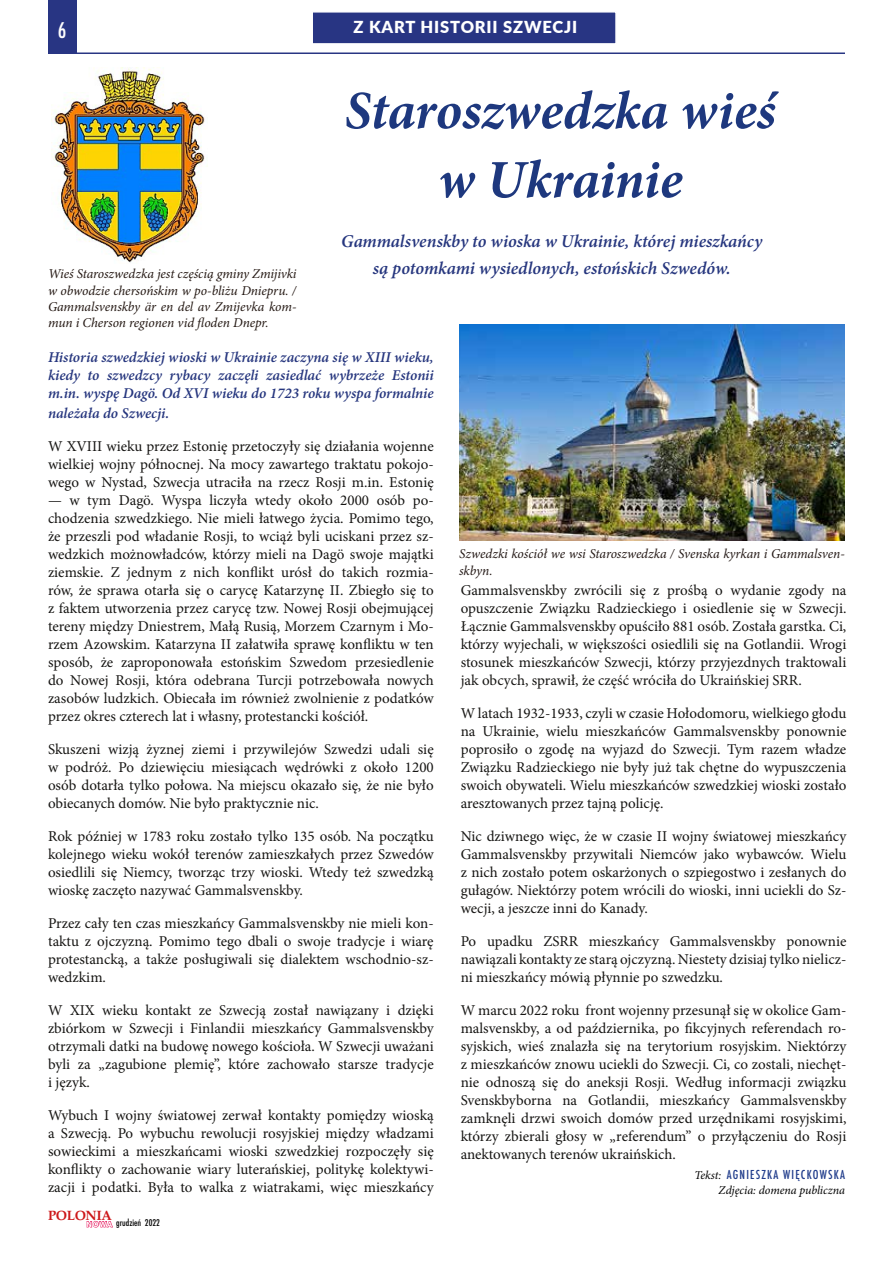
<style>
.page{position:relative;width:893px;height:1263px;background:#fff}
.page>*{position:absolute;margin:0;border:0;box-sizing:border-box;transform-origin:0 0}
.t1{font:italic 700 54px/69px "Minion Pro";color:#1e387e;text-align:center}
.t2{font:500 condensed 21px "Futura";color:#fdfdfd}
.t3{font:italic 600 18px/27px "Minion Pro";letter-spacing:-.005em;color:#26367e;text-align:center}
.t4{font:900 16.5px "Lato";letter-spacing:.05em;color:#fff}
.t5{font:15px/18px "Minion Pro";color:#161513;text-align:justify}
.t6{font:italic 600 15px/18px "Minion Pro";color:#26367e;text-align:justify}
.t7{font:italic 13.5px/16.2px "Minion Pro";letter-spacing:-.005em;color:#241813;text-align:justify}
.t8{font:italic 13.5px/16.2px "Minion Pro";letter-spacing:-.005em;color:#241916}
.t9{font:700 13.5px "Palatino";letter-spacing:-.025em;color:#cd1719}
.t10{font:500 condensed 12px "Futura";letter-spacing:.1em;color:#203c8b}
.t11{font:italic 12px "Minion Pro";letter-spacing:-.005em;color:#000}
.t12{font:500 condensed 9px "Futura";color:#000}
.s1{font-family:"Minion Pro";font-weight:400;font-style:italic;font-stretch:normal;color:#000}
.s2{font-family:"Helvetica Neue";font-weight:700;font-stretch:normal;font-size:7.5px;color:#e6155b}
</style>
<div class="page">
<div style="left:48px;top:0;width:28px;height:54px;background:#283583"></div>
<hr style="left:48px;top:53px;width:797px;height:1px;background:#283583">
<div style="left:311px;top:11px;width:306px;height:34px;background:#283583;border:2px solid #fff"></div>
<img style="left:52px;top:68px;width:153px;height:195px">
<img style="left:459px;top:324px;width:386px;height:216px">
<h2 class="t2" style="left:58px;top:17px;width:10px">6</h2>
<p class="t4" style="left:354px;top:14px;width:225px">Z KART HISTORII SZWECJI</p>
<h1 class="t1" style="left:345px;top:76px;width:433px">Staroszwedzka wieś w Ukrainie</h1>
<p class="t3" style="left:341px;top:228px;width:423px">Gammalsvenskby to wioska w Ukrainie, której mieszkańcy są potomkami wysiedlonych, estońskich Szwedów.</p>
<p class="t7" style="left:48px;top:266px;width:250px">Wieś Staroszwedzka jest częścią gminy Zmijivki w obwodzie chersońskim w po-bliżu Dniepru. / Gammalsvenskby är en del av Zmijevka kom&shy;mun i Cherson regionen vid floden Dnepr.</p>
<p class="t6" style="left:48px;top:348px;width:387px">Historia szwedzkiej wioski w Ukrainie zaczyna się w XIII wieku, kiedy to szwedzcy rybacy zaczęli zasiedlać wybrzeże Estonii m.in. wyspę Dagö. Od XVI wieku do 1723 roku wyspa formalnie</p>
<p class="t6" style="left:48px;top:404px;width:123px">należała do Szwecji.</p>
<p class="t5" style="left:48px;top:437px;width:387px">W XVIII wieku przez Estonię przetoczyły się działania wojenne wielkiej wojny północnej. Na mocy zawartego traktatu pokojo&shy;wego w Nystad, Szwecja utraciła na rzecz Rosji m.in. Estonię</p>
<p class="t5" style="left:48px;top:491px;width:387px">— w tym Dagö. Wyspa liczyła wtedy około 2000 osób po&shy;chodzenia szwedzkiego. Nie mieli łatwego życia. Pomimo tego, że przeszli pod władanie Rosji, to wciąż byli uciskani przez sz&shy;wedzkich możnowładców, którzy mieli na Dagö swoje majątki ziemskie. Z jednym z nich konflikt urósł do takich rozmia&shy;rów, że sprawa otarła się o carycę Katarzynę II. Zbiegło się to z faktem utworzenia przez carycę tzw. Nowej Rosji obejmującej tereny między Dniestrem, Małą Rusią, Morzem Czarnym i Mo&shy;rzem Azowskim. Katarzyna II załatwiła sprawę konfliktu w ten sposób, że zaproponowała estońskim Szwedom przesiedlenie do Nowej Rosji, która odebrana Turcji potrzebowała nowych zasobów ludzkich. Obiecała im również zwolnienie z podatków przez okres czterech lat i własny, protestancki kościół.</p>
<p class="t5" style="left:48px;top:740px;width:387px">Skuszeni wizją żyznej ziemi i przywilejów Szwedzi udali się w podróż. Po dziewięciu miesiącach wędrówki z około 1200 osób dotarła tylko połowa. Na miejscu okazało się, że nie było obiecanych domów. Nie było praktycznie nic.</p>
<p class="t5" style="left:48px;top:827px;width:387px">Rok później w 1783 roku zostało tylko 135 osób. Na początku kolejnego wieku wokół terenów zamieszkałych przez Szwedów osiedlili się Niemcy, tworząc trzy wioski. Wtedy też szwedzką wioskę zaczęto nazywać Gammalsvenskby.</p>
<p class="t5" style="left:48px;top:914px;width:387px">Przez cały ten czas mieszkańcy Gammalsvenskby nie mieli kon&shy;taktu z ojczyzną. Pomimo tego dbali o swoje tradycje i wiarę protestancką, a także posługiwali się dialektem wschodnio-sz&shy;wedzkim.</p>
<p class="t5" style="left:48px;top:1001px;width:387px">W XIX wieku kontakt ze Szwecją został nawiązany i dzięki zbiórkom w Szwecji i Finlandii mieszkańcy Gammalsvenskby otrzymali datki na budowę nowego kościoła. W Szwecji uważani byli za „zagubione plemię”, które zachowało starsze tradycje i język.</p>
<p class="t5" style="left:48px;top:1106px;width:387px">Wybuch I wojny światowej zerwał kontakty pomiędzy wioską a Szwecją. Po wybuchu rewolucji rosyjskiej między władzami sowieckimi a mieszkańcami wioski szwedzkiej rozpoczęły się konflikty o zachowanie wiary luterańskiej, politykę kolektywi&shy;zacji i podatki. Była to walka z wiatrakami, więc mieszkańcy</p>
<p class="t8" style="left:459px;top:546px;width:387px">Szwedzki kościół we wsi Staroszwedzka / Svenska kyrkan i Gammalsven&shy;skbyn.</p>
<p class="t5" style="left:461px;top:581px;width:387px">Gammalsvenskby zwrócili się z prośbą o wydanie zgody na opuszczenie Związku Radzieckiego i osiedlenie się w Szwecji.<br>Łącznie Gammalsvenskby opuściło 881 osób. Została garstka. Ci, którzy wyjechali, w większości osiedlili się na Gotlandii. Wrogi stosunek mieszkańców Szwecji, którzy przyjezdnych traktowali jak obcych, sprawił, że część wróciła do Ukraińskiej SRR.</p>
<p class="t5" style="left:461px;top:704px;width:387px">W latach 1932-1933, czyli w czasie Hołodomoru, wielkiego głodu na Ukrainie, wielu mieszkańców Gammalsvenskby ponownie poprosiło o zgodę na wyjazd do Szwecji. Tym razem władze Związku Radzieckiego nie były już tak chętne do wypuszczenia swoich obywateli. Wielu mieszkańców szwedzkiej wioski zostało aresztowanych przez tajną policję.</p>
<p class="t5" style="left:461px;top:827px;width:387px">Nic dziwnego więc, że w czasie II wojny światowej mieszkańcy Gammalsvenskby przywitali Niemców jako wybawców. Wielu z nich zostało potem oskarżonych o szpiegostwo i zesłanych do gułagów. Niektórzy potem wrócili do wioski, inni uciekli do Sz&shy;wecji, a jeszcze inni do Kanady.</p>
<p class="t5" style="left:461px;top:932px;width:387px">Po upadku ZSRR mieszkańcy Gammalsvenskby ponownie nawiązali kontakty ze starą ojczyzną. Niestety dzisiaj tylko nielicz&shy;ni mieszkańcy mówią płynnie po szwedzku.</p>
<p class="t5" style="left:461px;top:1001px;width:387px">W marcu 2022 roku front wojenny przesunął się w okolice Gam&shy;malsvenskby, a od października, po fikcyjnych referendach ro&shy;syjskich, wieś znalazła się na terytorium rosyjskim. Niektórzy z mieszkańców znowu uciekli do Szwecji. Ci, co zostali, niechęt&shy;nie odnoszą się do aneksji Rosji. Według informacji związku Svenskbyborna na Gotlandii, mieszkańcy Gammalsvenskby zamknęli drzwi swoich domów przed urzędnikami rosyjskimi, którzy zbierali głosy w „referendum” o przyłączeniu do Rosji anektowanych terenów ukraińskich.</p>
<p class="t10" style="left:694px;top:1167px;width:152px"><span class="s1">Tekst:</span> AGNIESZKA WIĘCKOWSKA</p>
<p class="t11" style="left:719px;top:1182px;width:128px">Zdjęcia: domena publiczna</p>
<p class="t9" style="left:48px;top:1204px;width:65px">POLONIA</p>
<p class="t12" style="left:87px;top:1217px;width:75px"><span class="s2">NOWA</span> grudzień 2022</p>
</div>
